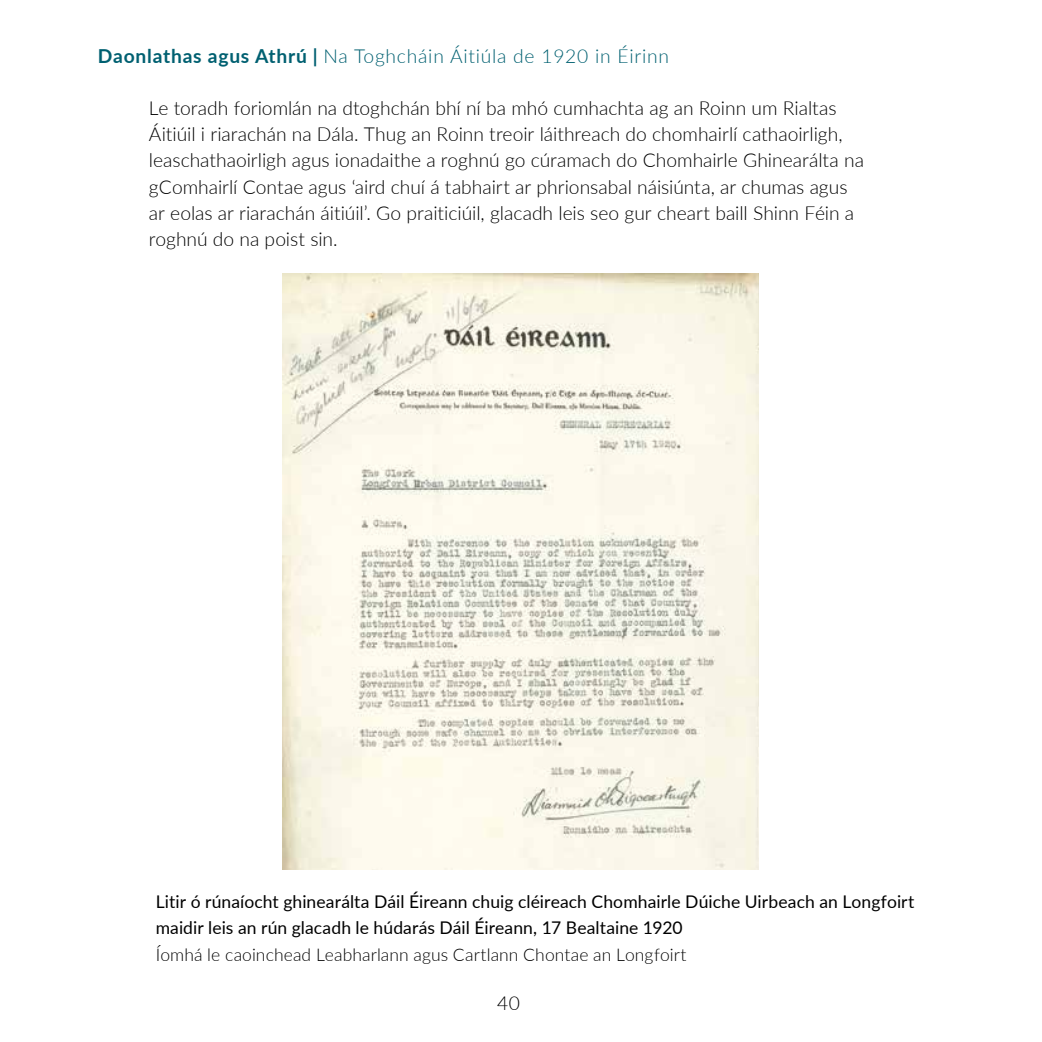
<style>
.page{position:relative;width:1042px;height:1042px;background:#fff}
.page>*{position:absolute;margin:0;border:0;box-sizing:border-box;transform-origin:0 0}
.t1{font:300 19.25px/26.2px "Lato";color:#000}
.t2{font:300 19.25px "Lato";letter-spacing:.04em;color:#006071}
.t3{font:17.5px/26.2px "Lato";letter-spacing:.005em;color:#000}
.t4{font:300 17.5px "Lato";letter-spacing:.005em;color:#000}
.s1{font-weight:700}
</style>
<div class="page">
<img style="left:283px;top:274px;width:475px;height:596px">
<p class="t2" style="left:98px;top:43px;width:572px"><span class="s1">Daonlathas agus Athrú</span> Na Toghcháin Áitiúla de 1920 in Éirinn</p>
<p class="t1" style="left:149px;top:94px;width:716px">Le toradh foriomlán na dtoghchán bhí ní ba mhó cumhachta ag an Roinn um Rialtas Áitiúil i riarachán na Dála. Thug an Roinn treoir láithreach do chomhairlí cathaoirligh, leaschathaoirligh agus ionadaithe a roghnú go cúramach do Chomhairle Ghinearálta na gComhairlí Contae agus ‘aird chuí á tabhairt ar phrionsabal náisiúnta, ar chumas agus ar eolas ar riarachán áitiúil’. Go praiticiúil, glacadh leis seo gur cheart baill Shinn Féin a roghnú do na poist sin.</p>
<p class="t3" style="left:156px;top:888px;width:760px">Litir ó rúnaíocht ghinearálta Dáil Éireann chuig cléireach Chomhairle Dúiche Uirbeach an Longfoirt maidir leis an rún glacadh le húdarás Dáil Éireann, 17 Bealtaine 1920</p>
<p class="t4" style="left:156px;top:942px;width:532px">Íomhá le caoinchead Leabharlann agus Cartlann Chontae an Longfoirt</p>
<p class="t1" style="left:497px;top:989px;width:24px">40</p>
</div>
